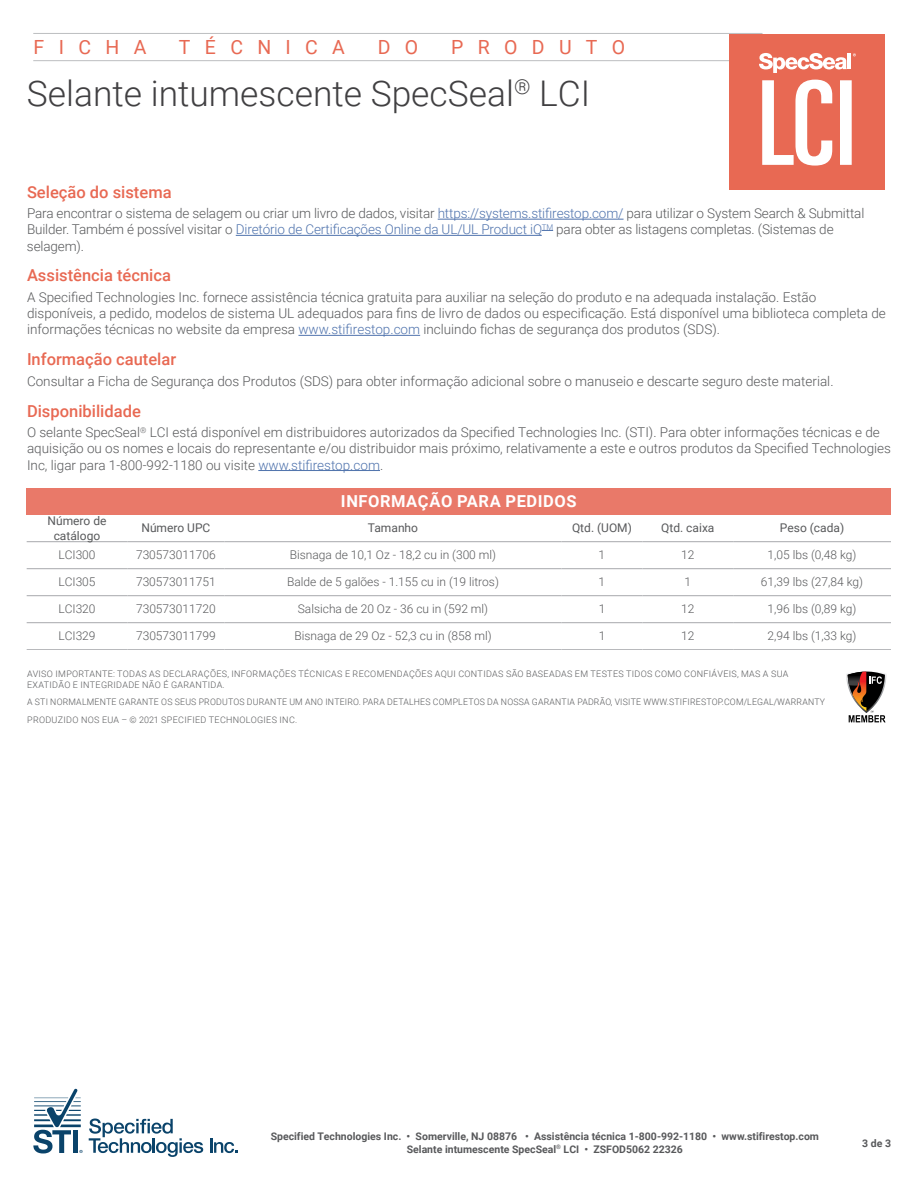
<style>
.page{position:relative;width:918px;height:1188px;background:#fff}
.page>*{position:absolute;margin:0;border:0;box-sizing:border-box;transform-origin:0 0}
.t1{font:300 35.4px "Roboto";color:#414042}
.t2{font:19.5px "Roboto";letter-spacing:.735em;color:#e86953}
.t3{font:500 16.5px "Roboto";color:#e86953}
.t4{font:700 16.5px "Roboto";letter-spacing:.035em;color:#fff}
.t5{font:300 13.5px/16.2px "Roboto";color:#58595b}
.t6{font:300 12px "Roboto";color:#58595b}
.t7{font:12px/14.4px "Roboto";color:#58595b;text-align:center}
.t8{font:700 10.5px/12.6px "Roboto";color:#58595b;text-align:center}
.t9{font:300 9px/10.8px "Roboto";letter-spacing:.035em;color:#58595b}
.s1{color:#4f73ad}
</style>
<div class="page">
<hr style="left:33px;top:33px;width:730px;height:1px;background:#bcbec0">
<hr style="left:33px;top:60px;width:730px;height:1px;background:#bcbec0">
<div style="left:729px;top:34px;width:156px;height:155px;background:#e86953"></div>
<svg style="left:759px;top:53px;width:88px;height:20px"></svg>
<hr style="left:848px;top:53px;width:3px;height:16px;background:#fff">
<svg style="left:762px;top:80px;width:90px;height:86px"></svg>
<svg style="left:33px;top:1088px;width:50px;height:65px"></svg>
<div style="left:73px;top:1130px;width:5px;height:23px;background:#0a436a"></div>
<svg style="left:89px;top:1119px;width:114px;height:38px"></svg>
<svg style="left:210px;top:1138px;width:28px;height:15px"></svg>
<div style="left:27px;top:488px;width:864px;height:27px;background:#e97969"></div>
<hr style="left:27px;top:541px;width:100px;height:1px;background:#a7a9ac">
<hr style="left:127px;top:541px;width:98px;height:1px;background:#a7a9ac">
<hr style="left:225px;top:541px;width:336px;height:1px;background:#a7a9ac">
<hr style="left:561px;top:541px;width:81px;height:1px;background:#a7a9ac">
<hr style="left:642px;top:541px;width:91px;height:1px;background:#a7a9ac">
<hr style="left:733px;top:541px;width:158px;height:1px;background:#a7a9ac">
<hr style="left:27px;top:568px;width:100px;height:1px;background:#a7a9ac">
<hr style="left:127px;top:568px;width:98px;height:1px;background:#a7a9ac">
<hr style="left:225px;top:568px;width:336px;height:1px;background:#a7a9ac">
<hr style="left:561px;top:568px;width:81px;height:1px;background:#a7a9ac">
<hr style="left:642px;top:568px;width:91px;height:1px;background:#a7a9ac">
<hr style="left:733px;top:568px;width:158px;height:1px;background:#a7a9ac">
<hr style="left:27px;top:595px;width:100px;height:1px;background:#a7a9ac">
<hr style="left:127px;top:595px;width:98px;height:1px;background:#a7a9ac">
<hr style="left:225px;top:595px;width:336px;height:1px;background:#a7a9ac">
<hr style="left:561px;top:595px;width:81px;height:1px;background:#a7a9ac">
<hr style="left:642px;top:595px;width:91px;height:1px;background:#a7a9ac">
<hr style="left:733px;top:595px;width:158px;height:1px;background:#a7a9ac">
<hr style="left:27px;top:622px;width:100px;height:1px;background:#a7a9ac">
<hr style="left:127px;top:622px;width:98px;height:1px;background:#a7a9ac">
<hr style="left:225px;top:622px;width:336px;height:1px;background:#a7a9ac">
<hr style="left:561px;top:622px;width:81px;height:1px;background:#a7a9ac">
<hr style="left:642px;top:622px;width:91px;height:1px;background:#a7a9ac">
<hr style="left:733px;top:622px;width:158px;height:1px;background:#a7a9ac">
<hr style="left:27px;top:649px;width:100px;height:1px;background:#a7a9ac">
<hr style="left:127px;top:649px;width:98px;height:1px;background:#a7a9ac">
<hr style="left:225px;top:649px;width:336px;height:1px;background:#a7a9ac">
<hr style="left:561px;top:649px;width:81px;height:1px;background:#a7a9ac">
<hr style="left:642px;top:649px;width:91px;height:1px;background:#a7a9ac">
<hr style="left:733px;top:649px;width:158px;height:1px;background:#a7a9ac">
<hr style="left:438px;top:219px;width:186px;height:1px;background:#4f73ad">
<hr style="left:236px;top:235px;width:306px;height:1px;background:#4f73ad">
<hr style="left:298px;top:335px;width:122px;height:1px;background:#4f73ad">
<hr style="left:258px;top:470px;width:122px;height:1px;background:#4f73ad">
<svg style="left:846px;top:671px;width:41px;height:51px"></svg>
<h2 class="t2" style="left:34px;top:33px;width:114px">FICHA</h2>
<h2 class="t2" style="left:179px;top:33px;width:168px">TÉCNICA</h2>
<h2 class="t2" style="left:378px;top:33px;width:42px">D O</h2>
<h2 class="t2" style="left:451px;top:33px;width:175px">PRODUTO</h2>
<h1 class="t1" style="left:27px;top:69px;width:565px">Selante intumescente SpecSeal<sup>®</sup> LCI</h1>
<p class="t3" style="left:27px;top:180px;width:146px">Seleção do sistema</p>
<p class="t5" style="left:27px;top:205px;width:839px">Para encontrar o sistema de selagem ou criar um livro de dados, visitar <span class="s1">https://systems.stifirestop.com/</span> para utilizar o System Search &amp; Submittal<br>Builder. Também é possível visitar o <span class="s1">Diretório de Certificações Online da UL/UL Product iQ</span><sup>TM</sup> para obter as listagens completas. (Sistemas de selagem).</p>
<p class="t3" style="left:27px;top:264px;width:146px">Assistência técnica</p>
<p class="t5" style="left:27px;top:289px;width:860px">A Specified Technologies Inc. fornece assistência técnica gratuita para auxiliar na seleção do produto e na adequada instalação. Estão disponíveis, a pedido, modelos de sistema UL adequados para fins de livro de dados ou especificação. Está disponível uma biblioteca completa de informações técnicas no website da empresa <span class="s1">www.stifirestop.com</span> incluindo fichas de segurança dos produtos (SDS).</p>
<p class="t3" style="left:27px;top:348px;width:151px">Informação cautelar</p>
<p class="t5" style="left:27px;top:372px;width:808px">Consultar a Ficha de Segurança dos Produtos (SDS) para obter informação adicional sobre o manuseio e descarte seguro deste material.</p>
<p class="t3" style="left:27px;top:399px;width:115px">Disponibilidade</p>
<p class="t5" style="left:27px;top:424px;width:866px">O selante SpecSeal<sup>®</sup> LCI está disponível em distribuidores autorizados da Specified Technologies Inc. (STI). Para obter informações técnicas e de aquisição ou os nomes e locais do representante e/ou distribuidor mais próximo, relativamente a este e outros produtos da Specified Technologies<br>Inc, ligar para 1-800-992-1180 ou visite <span class="s1">www.stifirestop.com</span>.</p>
<p class="t4" style="left:341px;top:490px;width:237px">INFORMAÇÃO PARA PEDIDOS</p>
<p class="t7" style="left:48px;top:513px;width:60px">Número de catálogo</p>
<p class="t7" style="left:141px;top:521px;width:70px">Número UPC</p>
<p class="t7" style="left:368px;top:521px;width:52px">Tamanho</p>
<p class="t7" style="left:572px;top:521px;width:61px">Qtd. (UOM)</p>
<p class="t7" style="left:661px;top:521px;width:55px">Qtd. caixa</p>
<p class="t7" style="left:780px;top:521px;width:66px">Peso (cada)</p>
<p class="t6" style="left:58px;top:547px;width:39px">LCI300</p>
<p class="t6" style="left:136px;top:547px;width:81px">730573011706</p>
<p class="t6" style="left:290px;top:547px;width:208px">Bisnaga de 10,1 Oz - 18,2 cu in (300 ml)</p>
<p class="t6" style="left:599px;top:547px;width:8px">1</p>
<p class="t6" style="left:681px;top:547px;width:15px">12</p>
<p class="t6" style="left:768px;top:547px;width:90px">1,05 lbs (0,48 kg)</p>
<p class="t6" style="left:58px;top:574px;width:39px">LCI305</p>
<p class="t6" style="left:136px;top:574px;width:81px">730573011751</p>
<p class="t6" style="left:287px;top:574px;width:213px">Balde de 5 galões - 1.155 cu in (19 litros)</p>
<p class="t6" style="left:599px;top:574px;width:8px">1</p>
<p class="t6" style="left:685px;top:574px;width:8px">1</p>
<p class="t6" style="left:761px;top:574px;width:104px">61,39 lbs (27,84 kg)</p>
<p class="t6" style="left:58px;top:601px;width:39px">LCI320</p>
<p class="t6" style="left:136px;top:601px;width:81px">730573011720</p>
<p class="t6" style="left:298px;top:601px;width:192px">Salsicha de 20 Oz - 36 cu in (592 ml)</p>
<p class="t6" style="left:599px;top:601px;width:8px">1</p>
<p class="t6" style="left:681px;top:601px;width:15px">12</p>
<p class="t6" style="left:768px;top:601px;width:90px">1,96 lbs (0,89 kg)</p>
<p class="t6" style="left:58px;top:628px;width:39px">LCI329</p>
<p class="t6" style="left:136px;top:628px;width:81px">730573011799</p>
<p class="t6" style="left:294px;top:628px;width:199px">Bisnaga de 29 Oz - 52,3 cu in (858 ml)</p>
<p class="t6" style="left:599px;top:628px;width:8px">1</p>
<p class="t6" style="left:681px;top:628px;width:15px">12</p>
<p class="t6" style="left:768px;top:628px;width:90px">2,94 lbs (1,33 kg)</p>
<p class="t9" style="left:27px;top:668px;width:763px">AVISO IMPORTANTE: TODAS AS DECLARAÇÕES, INFORMAÇÕES TÉCNICAS E RECOMENDAÇÕES AQUI CONTIDAS SÃO BASEADAS EM TESTES TIDOS COMO CONFIÁVEIS, MAS A SUA<br>EXATIDÃO E INTEGRIDADE NÃO É GARANTIDA.</p>
<p class="t9" style="left:27px;top:693px;width:800px;line-height:17.5px">A STI NORMALMENTE GARANTE OS SEUS PRODUTOS DURANTE UM ANO INTEIRO. PARA DETALHES COMPLETOS DA NOSSA GARANTIA PADRÃO, VISITE WWW.STIFIRESTOP.COM/LEGAL/WARRANTY<br>PRODUZIDO NOS EUA – © 2021 SPECIFIED TECHNOLOGIES INC.</p>
<p class="t8" style="left:271px;top:1130px;width:550px">Specified Technologies Inc. • Somerville, NJ 08876 • Assistência técnica 1-800-992-1180 • www.stifirestop.com<br>Selante intumescente SpecSeal<sup>®</sup> LCI • ZSFOD5062 22326</p>
<p class="t8" style="left:862px;top:1136px;width:30px">3 de 3</p>
</div>
